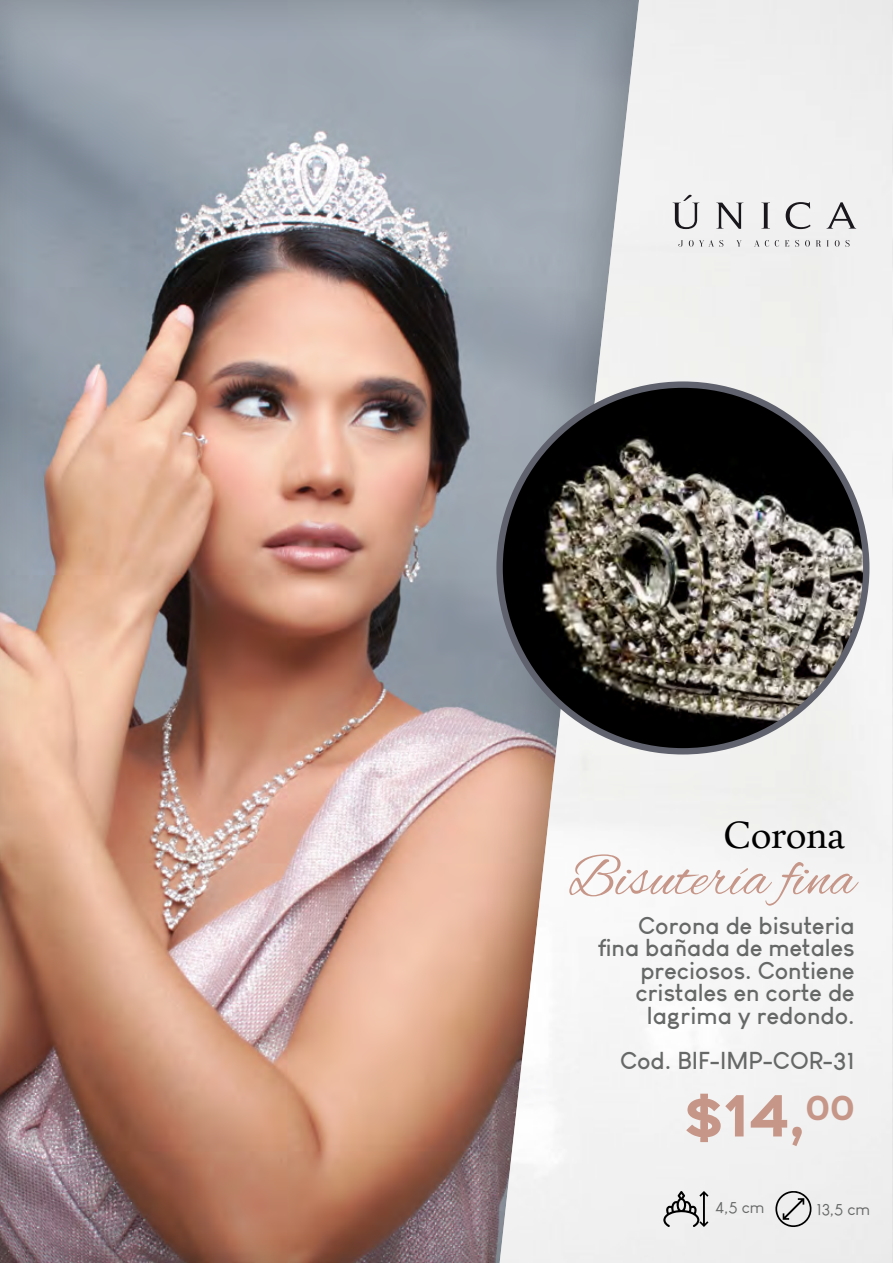
<style>
.page{position:relative;width:893px;height:1263px;background:#fff}
.page>*{position:absolute;margin:0;border:0;box-sizing:border-box;transform-origin:0 0}
.t1{font:58.5px "Alex Brush";color:#c69688}
.t2{font:700 51px "Sinkin Sans 700";color:#c69688}
.t3{font:37.5px "Calendas Plus";color:#000}
.t4{font:700 24px/22.5px "Louis George Cafe";color:#666767;text-align:right}
.t5{font:16.5px "Louis George Cafe";color:#666767}
</style>
<div class="page">
<div style="left:651px;top:0;width:242px;height:1263px;background:#f1f1f1"></div>
<div style="left:0;top:0;width:651px;height:1263px;background:#000;opacity:.2"></div>
<div style="left:496px;top:381px;width:373px;height:373px;background:#60626d;border-radius:50%"></div>
<img style="left:503px;top:388px;width:360px;height:360px;border-radius:180px">
<svg style="left:775px;top:1190px;width:38px;height:37px"></svg>
<svg style="left:663px;top:1191px;width:45px;height:36px"></svg>
<svg style="left:673px;top:195px;width:26px;height:34px"></svg>
<svg style="left:716px;top:203px;width:27px;height:26px"></svg>
<svg style="left:761px;top:203px;width:9px;height:26px"></svg>
<svg style="left:786px;top:202px;width:24px;height:27px"></svg>
<svg style="left:826px;top:202px;width:30px;height:27px"></svg>
<svg style="left:678px;top:240px;width:5px;height:7px"></svg>
<svg style="left:689px;top:240px;width:34px;height:7px"></svg>
<svg style="left:736px;top:240px;width:6px;height:6px"></svg>
<svg style="left:754px;top:240px;width:15px;height:7px"></svg>
<svg style="left:775px;top:240px;width:4px;height:7px"></svg>
<svg style="left:785px;top:240px;width:4px;height:6px"></svg>
<svg style="left:795px;top:240px;width:4px;height:7px"></svg>
<svg style="left:805px;top:240px;width:5px;height:7px"></svg>
<svg style="left:816px;top:240px;width:5px;height:7px"></svg>
<svg style="left:827px;top:240px;width:2px;height:6px"></svg>
<svg style="left:835px;top:240px;width:4px;height:7px"></svg>
<svg style="left:845px;top:240px;width:4px;height:7px"></svg>
<h3 class="t3" style="left:724px;top:808px;width:123px">Corona</h3>
<h1 class="t1" style="left:568px;top:845px;width:288px">Bisutería fina</h1>
<p class="t4" style="left:598px;top:914px;width:258px">Corona de bisuteria fina bañada de metales preciosos. Contiene cristales en corte de lagrima y redondo.</p>
<p class="t4" style="left:620px;top:1049px;width:236px">Cod. BIF-IMP-COR-31</p>
<h2 class="t2" style="left:683px;top:1089px;width:173px">$14,<sup>00</sup></h2>
<p class="t5" style="left:715px;top:1197px;width:50px">4,5 cm</p>
<p class="t5" style="left:816px;top:1199px;width:55px">13,5 cm</p>
</div>
